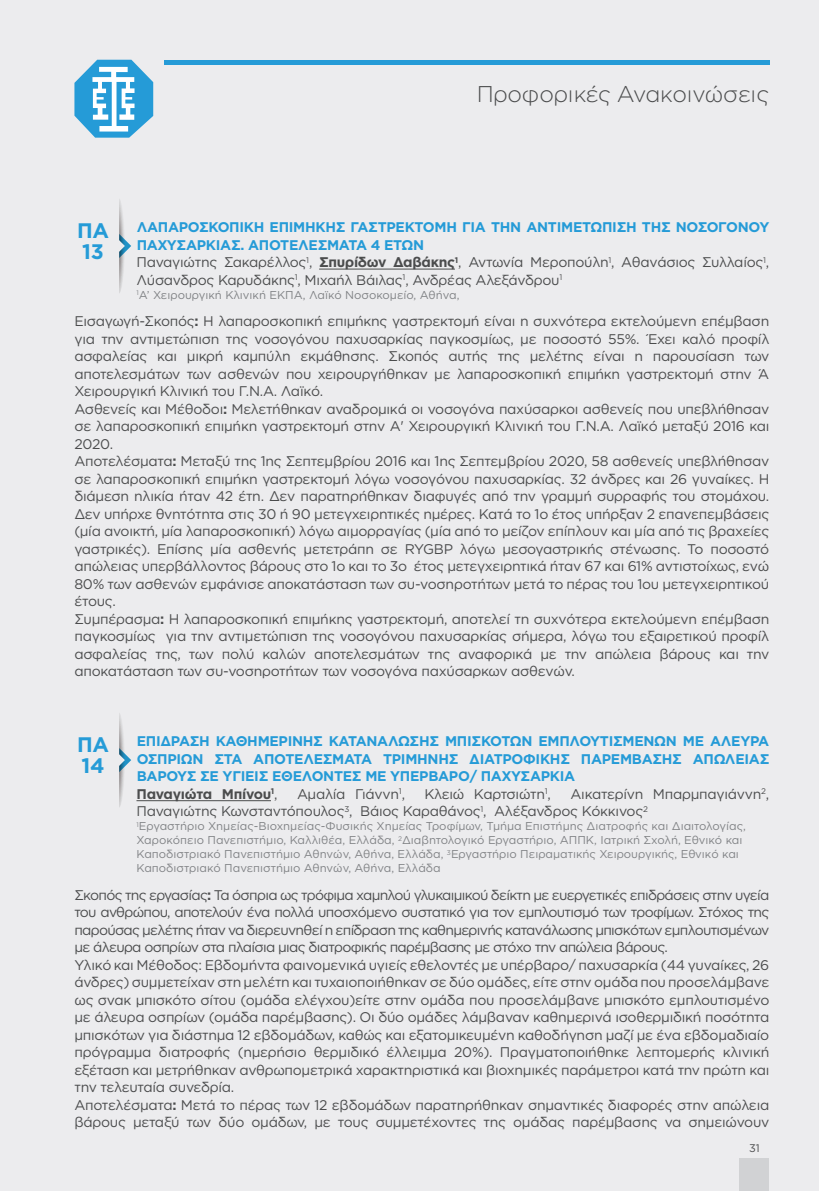
<style>
.page{position:relative;width:819px;height:1191px;background:#ececee}
.page>*{position:absolute;margin:0;border:0;box-sizing:border-box;transform-origin:0 0}
.t1{font:300 22.75px "Gotham Greek";letter-spacing:-.02em;color:#4b4c4d}
.t2{font:700 21px/21px "Gotham Greek";letter-spacing:-.02em;color:#259bd7}
.t3{font:14px/17.5px "Gotham Greek";letter-spacing:-.02em;color:#4b4c4d}
.t4{font:700 14px/17.5px "Gotham Greek";letter-spacing:-.02em;color:#259bd7}
.t5{font:11.38px/14px "Gotham Greek";color:#808285}
.t6{font:11.03px "Gotham Greek";color:#4b4c4d}
.s1{font-weight:700;color:#259bd7}
.s2{font-weight:700}
.s3{color:#4b4c4d}
.s4{font-weight:400;color:#4b4c4d}
</style>
<div class="page">
<div style="left:739px;top:1158px;width:30px;height:33px;background:#d1d2d4"></div>
<hr style="left:164px;top:60px;width:605px;height:4px;background:#259bd7">
<svg style="left:74px;top:60px;width:79px;height:78px"></svg>
<hr style="left:319px;top:269px;width:136px;height:1px;background:#4b4c4d">
<hr style="left:136px;top:800px;width:135px;height:1px;background:#4b4c4d">
<svg style="left:119px;top:199px;width:12px;height:94px"></svg>
<svg style="left:119px;top:713px;width:12px;height:94px"></svg>
<h1 class="t1" style="left:476px;top:82px;width:294px">Προφορικές Ανακοινώσεις</h1>
<h2 class="t2" style="left:77px;top:219px;width:33px">ΠΑ<br>13</h2>
<p class="t3" style="left:136px;top:218px;width:634px"><span class="s1">ΛΑΠΑΡΟΣΚΟΠΙΚΗ ΕΠΙΜΗΚΗΣ ΓΑΣΤΡΕΚΤΟΜΗ ΓΙΑ ΤΗΝ ΑΝΤΙΜΕΤΩΠΙΣΗ ΤΗΣ ΝΟΣΟΓΟΝΟΥ ΠΑΧΥΣΑΡΚΙΑΣ. ΑΠΟΤΕΛΕΣΜΑΤΑ 4 ΕΤΩΝ<br></span>Παναγιώτης Σακαρέλλος<sup>1</sup>, <span class="s2">Σπυρίδων Δαβάκης</span><sup>1</sup>, Αντωνία Μεροπούλη<sup>1</sup>, Αθανάσιος Συλλαίος<sup>1</sup>, Λύσανδρος Καρυδάκης<sup>1</sup>, Μιχαήλ Βάιλας<sup>1</sup>, Ανδρέας Αλεξάνδρου<sup>1</sup></p>
<p class="t5" style="left:136px;top:287px;width:324px"><sup>1</sup>Α’ Χειρουργική Κλινική ΕΚΠΑ, Λαϊκό Νοσοκομείο, Αθήνα,</p>
<p class="t3" style="left:74px;top:312px;width:696px">Εισαγωγή-Σκοπός<span class="s2">:</span> H λαπαροσκοπική επιμήκης γαστρεκτομή είναι η συχνότερα εκτελούμενη επέμβαση για την αντιμετώπιση της νοσογόνου παχυσαρκίας παγκοσμίως, με ποσοστό 55%. Έχει καλό προφίλ ασφαλείας και μικρή καμπύλη εκμάθησης. Σκοπός αυτής της μελέτης είναι η παρουσίαση των αποτελεσμάτων των ασθενών που χειρουργήθηκαν με λαπαροσκοπική επιμήκη γαστρεκτομή στην Ά Χειρουργική Κλινική του Γ.Ν.Α. Λαϊκό.<br>Ασθενείς και Μέθοδοι<span class="s2">:</span> Μελετήθηκαν αναδρομικά οι νοσογόνα παχύσαρκοι ασθενείς που υπεβλήθησαν σε λαπαροσκοπική επιμήκη γαστρεκτομή στην A' Χειρουργική Κλινική του Γ.Ν.Α. Λαϊκό μεταξύ 2016 και 2020.<br>Αποτελέσματα<span class="s2">:</span> Μεταξύ της 1ης Σεπτεμβρίου 2016 και 1ης Σεπτεμβρίου 2020, 58 ασθενείς υπεβλήθησαν σε λαπαροσκοπική επιμήκη γαστρεκτομή λόγω νοσογόνου παχυσαρκίας. 32 άνδρες και 26 γυναίκες. Η διάμεση ηλικία ήταν 42 έτη. Δεν παρατηρήθηκαν διαφυγές από την γραμμή συρραφής του στομάχου.<br>Δεν υπήρχε θνητότητα στις 30 ή 90 μετεγχειρητικές ημέρες. Κατά το 1ο έτος υπήρξαν 2 επανεπεμβάσεις (μία ανοικτή, μία λαπαροσκοπική) λόγω αιμορραγίας (μία από το μείζον επίπλουν και μία από τις βραχείες γαστρικές). Επίσης μία ασθενής μετετράπη σε RYGBP λόγω μεσογαστρικής στένωσης. Το ποσοστό απώλειας υπερβάλλοντος βάρους στο 1ο και το 3ο έτος μετεγχειρητικά ήταν 67 και 61% αντιστοίχως, ενώ 80% των ασθενών εμφάνισε αποκατάσταση των συ-νοσηροτήτων μετά το πέρας του 1ου μετεγχειρητικού έτους.<br>Συμπέρασμα<span class="s2">:</span> Η λαπαροσκοπική επιμήκης γαστρεκτομή, αποτελεί τη συχνότερα εκτελούμενη επέμβαση παγκοσμίως για την αντιμετώπιση της νοσογόνου παχυσαρκίας σήμερα, λόγω του εξαιρετικού προφίλ ασφαλείας της, των πολύ καλών αποτελεσμάτων της αναφορικά με την απώλεια βάρους και την αποκατάσταση των συ-νοσηροτήτων των νοσογόνα παχύσαρκων ασθενών.</p>
<h2 class="t2" style="left:77px;top:733px;width:33px">ΠΑ<br>14</h2>
<p class="t4" style="left:136px;top:732px;width:634px">ΕΠΙΔΡΑΣΗ ΚΑΘΗΜΕΡΙΝΗΣ ΚΑΤΑΝΑΛΩΣΗΣ ΜΠΙΣΚΟΤΩΝ ΕΜΠΛΟΥΤΙΣΜΕΝΩΝ ΜΕ ΑΛΕΥΡΑ ΟΣΠΡΙΩΝ ΣΤΑ ΑΠΟΤΕΛΕΣΜΑΤΑ ΤΡΙΜΗΝΗΣ ΔΙΑΤΡΟΦΙΚΗΣ ΠΑΡΕΜΒΑΣΗΣ ΑΠΩΛΕΙΑΣ ΒΑΡΟΥΣ ΣΕ ΥΓΙΕΙΣ ΕΘΕΛΟΝΤΕΣ ΜΕ ΥΠΕΡΒΑΡΟ/ ΠΑΧΥΣΑΡΚΙΑ<br><span class="s3">Παναγιώτα Μπίνου</span><sup>1</sup><span class="s4">,</span></p>
<p class="t3" style="left:136px;top:785px;width:634px;text-indent:434px">Αικατερίνη Μπαρμπαγιάννη<sup>2</sup>,<br>Παναγιώτης Κωνσταντόπουλος<sup>3</sup>, Βάιος Καραθάνος<sup>1</sup>, Αλέξανδρος Κόκκινος<sup>2</sup></p>
<p class="t5" style="left:136px;top:819px;width:611px"><sup>1</sup>Εργαστήριο Χημείας-Βιοχημείας-Φυσικής Χημείας Τροφίμων, Τμήμα Επιστήμης Διατροφής και Διαιτολογίας, Χαροκόπειο Πανεπιστήμιο, Καλλιθέα, Ελλάδα, <sup>2</sup>Διαβητολογικό Εργαστήριο, ΑΠΠΚ, Ιατρική Σχολή, Εθνικό και Καποδιστριακό Πανεπιστήμιο Αθηνών, Αθήνα, Ελλάδα, <sup>3</sup>Εργαστήριο Πειραματικής Χειρουργικής, Εθνικό και Καποδιστριακό Πανεπιστήμιο Αθηνών, Αθήνα, Ελλάδα</p>
<p class="t3" style="left:74px;top:886px;width:696px">Σκοπός της εργασίας<span class="s2">:</span> Τα όσπρια ως τρόφιμα χαμηλού γλυκαιμικού δείκτη με ευεργετικές επιδράσεις στην υγεία του ανθρώπου, αποτελούν ένα πολλά υποσχόμενο συστατικό για τον εμπλουτισμό των τροφίμων. Στόχος της παρούσας μελέτης ήταν να διερευνηθεί η επίδραση της καθημερινής κατανάλωσης μπισκότων εμπλουτισμένων με άλευρα οσπρίων στα πλαίσια μιας διατροφικής παρέμβασης με στόχο την απώλεια βάρους.<br>Υλικό και Μέθοδος: Εβδομήντα φαινομενικά υγιείς εθελοντές με υπέρβαρο/ παχυσαρκία (44 γυναίκες, 26 άνδρες) συμμετείχαν στη μελέτη και τυχαιοποιήθηκαν σε δύο ομάδες, είτε στην ομάδα που προσελάμβανε ως σνακ μπισκότο σίτου (ομάδα ελέγχου)είτε στην ομάδα που προσελάμβανε μπισκότο εμπλουτισμένο με άλευρα οσπρίων (ομάδα παρέμβασης). Οι δύο ομάδες λάμβαναν καθημερινά ισοθερμιδική ποσότητα μπισκότων για διάστημα 12 εβδομάδων, καθώς και εξατομικευμένη καθοδήγηση μαζί με ένα εβδομαδιαίο πρόγραμμα διατροφής (ημερήσιο θερμιδικό έλλειμμα 20%). Πραγματοποιήθηκε λεπτομερής κλινική εξέταση και μετρήθηκαν ανθρωπομετρικά χαρακτηριστικά και βιοχημικές παράμετροι κατά την πρώτη και την τελευταία συνεδρία.<br>Αποτελέσματα<span class="s2">:</span> Μετά το πέρας των 12 εβδομάδων παρατηρήθηκαν σημαντικές διαφορές στην απώλεια βάρους μεταξύ των δύο ομάδων, με τους συμμετέχοντες της ομάδας παρέμβασης να σημειώνουν</p>
<p class="t3" style="left:297px;top:785px;width:109px">Αμαλία Γιάννη<sup>1</sup>,</p>
<p class="t3" style="left:424px;top:785px;width:128px">Κλειώ Καρτσιώτη<sup>1</sup>,</p>
<p class="t6" style="left:749px;top:1142px;width:12px">31</p>
</div>
